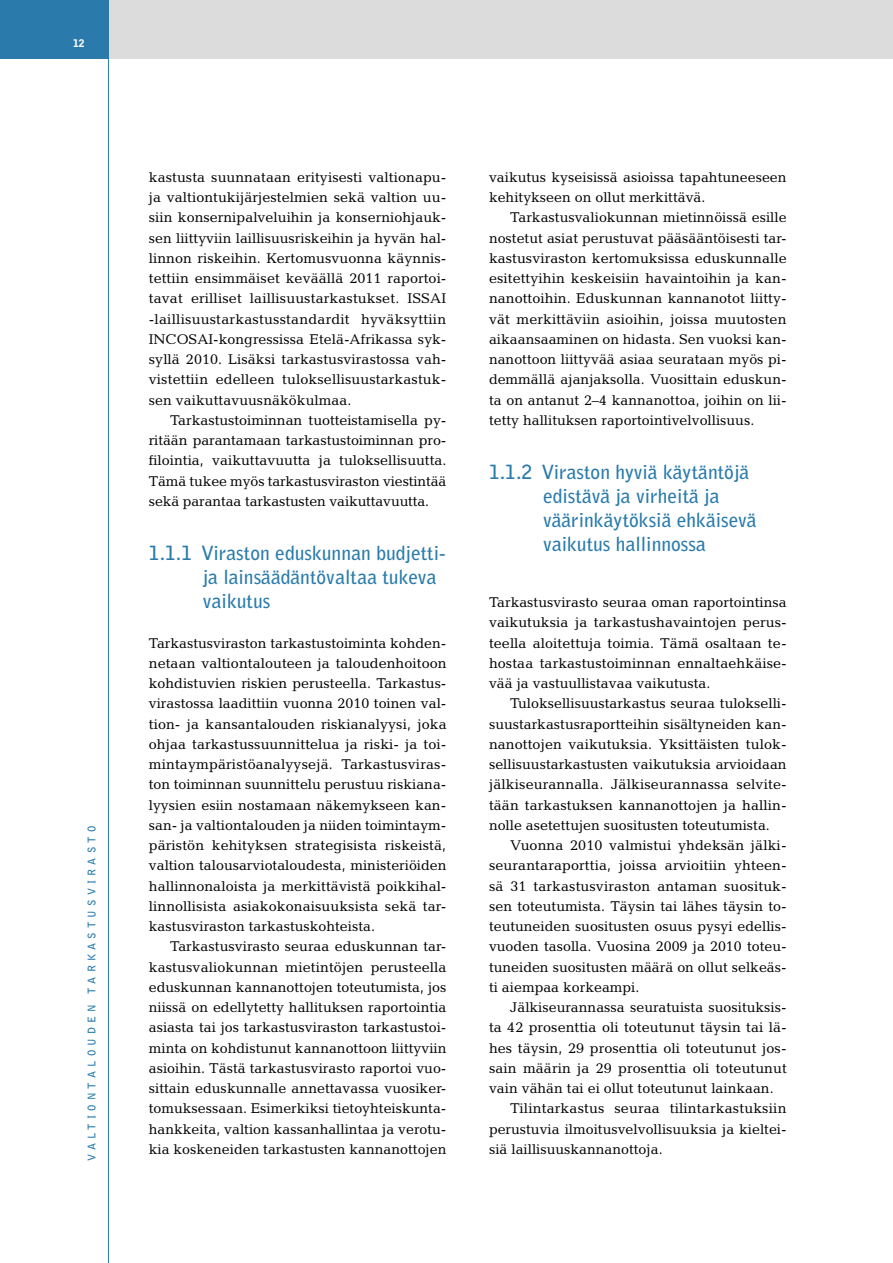
<style>
.page{position:relative;width:893px;height:1263px;background:#fff}
.page>*{position:absolute;margin:0;border:0;box-sizing:border-box;transform-origin:0 0}
.t1{font:700 19.5px/24px "Bell Gothic";color:#2a7bac}
.t2{font:14.25px/20.2px "Candida";color:#000;text-align:justify}
.t3{font:700 10.5px "Bell Gothic";letter-spacing:.4em;color:#2a7bac}
.t4{font:900 10.5px "Bell Gothic";color:#fff}
</style>
<div class="page">
<div style="left:34px;top:0;width:859px;height:59px;background:#dcdcdc"></div>
<div style="left:0;top:0;width:109px;height:59px;background:#2a7bac"></div>
<hr style="left:108px;top:0;width:1px;height:1263px;background:#2a7bac">
<p class="t4" style="left:73px;top:37px;width:13px">12</p>
<p class="t3" style="left:85px;top:1161px;width:337px;rotate:-90deg">VALTIONTALOUDEN TARKASTUSVIRASTO</p>
<p class="t2" style="left:149px;top:167px;width:299px">kastusta suunnataan erityisesti valtionapu&shy;ja valtiontukijärjestelmien sekä valtion uu&shy;siin konsernipalveluihin ja konserniohjauk&shy;sen liittyviin laillisuusriskeihin ja hyvän hal&shy;linnon riskeihin. Kertomusvuonna käynnis&shy;tettiin ensimmäiset keväällä 2011 raportoi&shy;tavat erilliset laillisuustarkastukset. ISSAI -laillisuustarkastusstandardit hyväksyttiin INCOSAI-kongressissa Etelä-Afrikassa syk&shy;syllä 2010. Lisäksi tarkastusvirastossa vah&shy;vistettiin edelleen tuloksellisuustarkastuk&shy;sen vaikuttavuusnäkökulmaa.</p>
<p class="t2" style="left:149px;top:410px;width:299px;text-indent:21px">Tarkastustoiminnan tuotteistamisella py&shy;ritään parantamaan tarkastustoiminnan pro&shy;filointia, vaikuttavuutta ja tuloksellisuutta.<br>Tämä tukee myös tarkastusviraston viestintää sekä parantaa tarkastusten vaikuttavuutta.</p>
<h1 class="t1" style="left:203px;top:541px;width:244px;text-indent:-54px">1.1.1 Viraston eduskunnan budjetti&shy;ja lainsäädäntövaltaa tukeva vaikutus</h1>
<p class="t2" style="left:149px;top:633px;width:299px">Tarkastusviraston tarkastustoiminta kohden&shy;netaan valtiontalouteen ja taloudenhoitoon kohdistuvien riskien perusteella. Tarkastus&shy;virastossa laadittiin vuonna 2010 toinen val&shy;tion- ja kansantalouden riskianalyysi, joka ohjaa tarkastussuunnittelua ja riski- ja toi&shy;mintaympäristöanalyysejä. Tarkastusviras&shy;ton toiminnan suunnittelu perustuu riskiana&shy;lyysien esiin nostamaan näkemykseen kan&shy;san- ja valtiontalouden ja niiden toimintaym&shy;päristön kehityksen strategisista riskeistä, valtion talousarviotaloudesta, ministeriöiden hallinnonaloista ja merkittävistä poikkihal&shy;linnollisista asiakokonaisuuksista sekä tar&shy;kastusviraston tarkastuskohteista.</p>
<p class="t2" style="left:149px;top:936px;width:299px;text-indent:21px">Tarkastusvirasto seuraa eduskunnan tar&shy;kastusvaliokunnan mietintöjen perusteella eduskunnan kannanottojen toteutumista, jos niissä on edellytetty hallituksen raportointia asiasta tai jos tarkastusviraston tarkastustoi&shy;minta on kohdistunut kannanottoon liittyviin asioihin. Tästä tarkastusvirasto raportoi vuo&shy;sittain eduskunnalle annettavassa vuosiker&shy;tomuksessaan. Esimerkiksi tietoyhteiskunta&shy;hankkeita, valtion kassanhallintaa ja verotu&shy;kia koskeneiden tarkastusten kannanottojen</p>
<p class="t2" style="left:489px;top:167px;width:299px">vaikutus kyseisissä asioissa tapahtuneeseen kehitykseen on ollut merkittävä.</p>
<p class="t2" style="left:489px;top:207px;width:299px;text-indent:21px">Tarkastusvaliokunnan mietinnöissä esille nostetut asiat perustuvat pääsääntöisesti tar&shy;kastusviraston kertomuksissa eduskunnalle esitettyihin keskeisiin havaintoihin ja kan&shy;nanottoihin. Eduskunnan kannanotot liitty&shy;vät merkittäviin asioihin, joissa muutosten aikaansaaminen on hidasta. Sen vuoksi kan&shy;nanottoon liittyvää asiaa seurataan myös pi&shy;demmällä ajanjaksolla. Vuosittain eduskun&shy;ta on antanut 2–4 kannanottoa, joihin on lii&shy;tetty hallituksen raportointivelvollisuus.</p>
<h1 class="t1" style="left:543px;top:460px;width:215px;text-indent:-54px">1.1.2 Viraston hyviä käytäntöjä edistävä ja virheitä ja väärinkäytöksiä ehkäisevä vaikutus hallinnossa</h1>
<p class="t2" style="left:489px;top:592px;width:299px">Tarkastusvirasto seuraa oman raportointinsa vaikutuksia ja tarkastushavaintojen perus&shy;teella aloitettuja toimia. Tämä osaltaan te&shy;hostaa tarkastustoiminnan ennaltaehkäise&shy;vää ja vastuullistavaa vaikutusta.</p>
<p class="t2" style="left:489px;top:693px;width:299px;text-indent:21px">Tuloksellisuustarkastus seuraa tulokselli&shy;suustarkastusraportteihin sisältyneiden kan&shy;nanottojen vaikutuksia. Yksittäisten tulok&shy;sellisuustarkastusten vaikutuksia arvioidaan jälkiseurannalla. Jälkiseurannassa selvite&shy;tään tarkastuksen kannanottojen ja hallin&shy;nolle asetettujen suositusten toteutumista.</p>
<p class="t2" style="left:489px;top:835px;width:299px;text-indent:21px">Vuonna 2010 valmistui yhdeksän jälki&shy;seurantaraporttia, joissa arvioitiin yhteen&shy;sä 31 tarkastusviraston antaman suosituk&shy;sen toteutumista. Täysin tai lähes täysin to&shy;teutuneiden suositusten osuus pysyi edellis&shy;vuoden tasolla. Vuosina 2009 ja 2010 toteu&shy;tuneiden suositusten määrä on ollut selkeäs&shy;ti aiempaa korkeampi.</p>
<p class="t2" style="left:510px;top:997px;width:278px">Jälkiseurannassa seuratuista suosituksis-</p>
<p class="t2" style="left:489px;top:1017px;width:299px">ta 42 prosenttia oli toteutunut täysin tai lä-</p>
<p class="t2" style="left:489px;top:1038px;width:299px">hes täysin, 29 prosenttia oli toteutunut jos-</p>
<p class="t2" style="left:489px;top:1058px;width:299px">sain määrin ja 29 prosenttia oli toteutunut</p>
<p class="t2" style="left:489px;top:1078px;width:286px">vain vähän tai ei ollut toteutunut lainkaan.</p>
<p class="t2" style="left:510px;top:1098px;width:278px">Tilintarkastus seuraa tilintarkastuksiin</p>
<p class="t2" style="left:489px;top:1119px;width:299px">perustuvia ilmoitusvelvollisuuksia ja kieltei-</p>
<p class="t2" style="left:489px;top:1139px;width:175px">siä laillisuuskannanottoja.</p>
</div>
